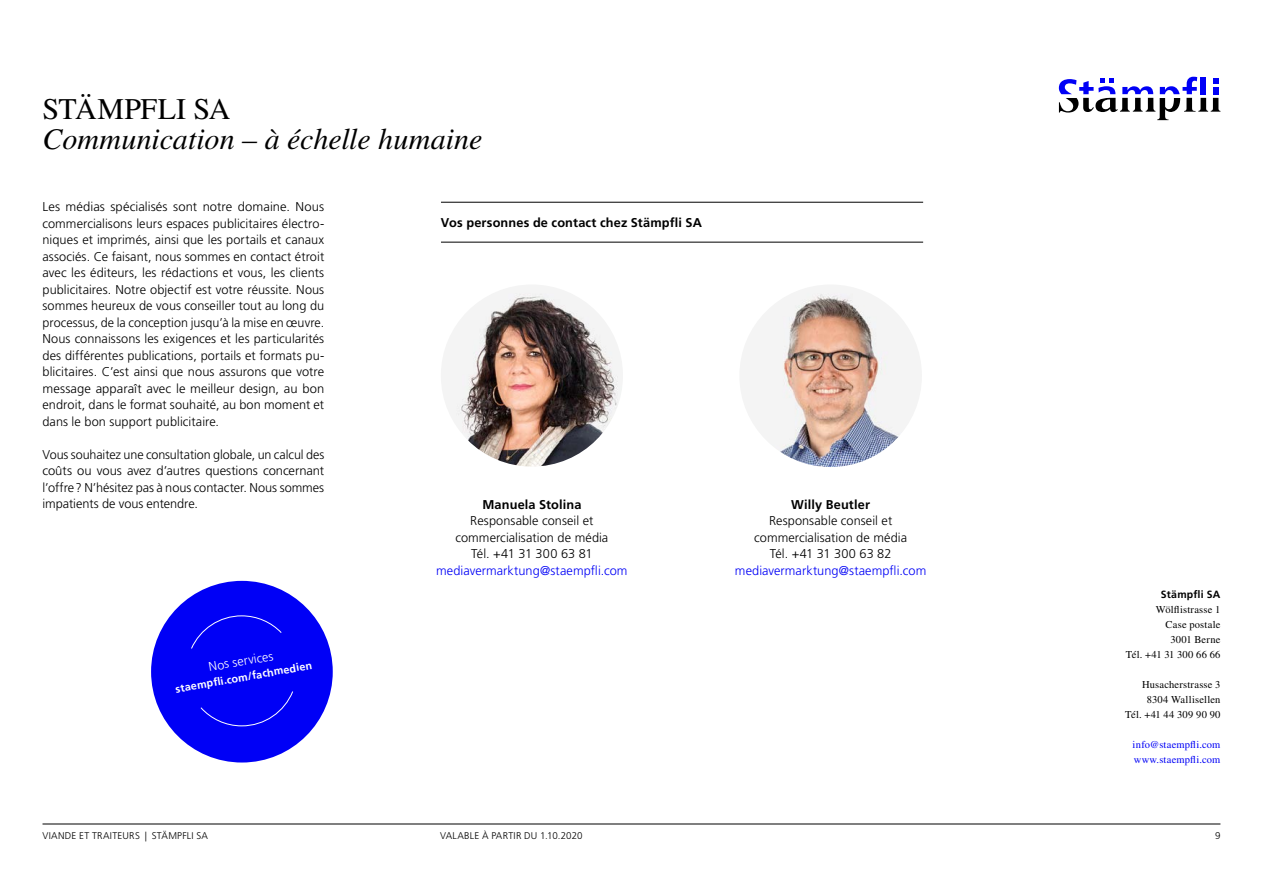
<style>
.page{position:relative;width:1263px;height:893px;background:#fff}
.page>*{position:absolute;margin:0;border:0;box-sizing:border-box;transform-origin:0 0}
.t1{font:italic 30px "Times LT Std";color:#000}
.t2{font:30px "Times LT Std";letter-spacing:-.01em;color:#000}
.t3{font:300 12.75px/16.5px "Frutiger LT Std";letter-spacing:.005em;color:#000;text-align:justify}
.t4{font:700 12.75px "Frutiger LT Std";letter-spacing:.01em;color:#000}
.t5{font:300 12.75px "Frutiger LT Std";letter-spacing:.005em;color:#0000f6}
.t6{font:300 12.6px "Frutiger LT Std";color:#fff}
.t7{font:700 10.8px "Frutiger LT Std";color:#fff}
.t8{font:10.5px/15px "Times LT Std";letter-spacing:.02em;color:#000;text-align:right}
.t9{font:10.5px/15px "Times LT Std";letter-spacing:.015em;color:#0000f6}
.t10{font:700 10.5px "Frutiger LT Std";letter-spacing:.025em;color:#000}
.t11{font:300 9.75px "Frutiger LT Std";letter-spacing:.03em;color:#000}
.t12{font:300 9.75px "Frutiger LT Std";letter-spacing:.01em;color:#000}
</style>
<div class="page">
<hr style="left:43px;top:824px;width:1177px;height:1px;background:#000">
<div style="left:151px;top:581px;width:182px;height:181px;background:#0000f6;border-radius:50%"></div>
<hr style="left:441px;top:202px;width:482px;height:1px;background:#000">
<hr style="left:441px;top:242px;width:482px;height:1px;background:#000">
<svg style="left:1059px;top:77px;width:161px;height:43px"></svg>
<svg style="left:191px;top:615px;width:102px;height:112px"></svg>
<img style="left:441px;top:284px;width:182px;height:183px;border-radius:91px">
<img style="left:739px;top:284px;width:183px;height:183px;border-radius:91px">
<h1 class="t2" style="left:43px;top:92px;width:190px">STÄMPFLI SA</h1>
<h1 class="t1" style="left:43px;top:122px;width:441px">Communication – à échelle humaine</h1>
<p class="t3" style="left:43px;top:199px;width:283px">Les médias spécialisés sont notre domaine. Nous commercialisons leurs espaces publicitaires électro&shy;niques et imprimés, ainsi que les portails et canaux associés. Ce faisant, nous sommes en contact étroit avec les éditeurs, les rédactions et vous, les clients publicitaires. Notre objectif est votre réussite. Nous sommes heureux de vous conseiller tout au long du processus, de la conception jusqu’à la mise en œuvre.<br>Nous connaissons les exigences et les particularités des différentes publications, portails et formats pu&shy;blicitaires. C’est ainsi que nous assurons que votre message apparaît avec le meilleur design, au bon endroit, dans le format souhaité, au bon moment et dans le bon support publicitaire.</p>
<p class="t3" style="left:43px;top:446px;width:283px">Vous souhaitez une consultation globale, un calcul des coûts ou vous avez d’autres questions concernant l’offre? N’hésitez pas à nous contacter. Nous sommes impatients de vous entendre.</p>
<p class="t6" style="left:207px;top:660px;width:67px;rotate:-10deg">Nos services</p>
<p class="t7" style="left:174px;top:683px;width:140px;rotate:-10deg">staempfl i.com/fachmedien</p>
<p class="t4" style="left:441px;top:215px;width:263px">Vos personnes de contact chez Stämpfli SA</p>
<p class="t4" style="left:482px;top:497px;width:101px">Manuela Stolina</p>
<p class="t3" style="left:455px;top:513px;width:154px;text-align:center">Responsable conseil et commercialisation de média<br>Tél. +41 31 300 63 81</p>
<p class="t5" style="left:436px;top:563px;width:193px">mediavermarktung@staempfli.com</p>
<p class="t4" style="left:791px;top:497px;width:80px">Willy Beutler</p>
<p class="t3" style="left:754px;top:513px;width:154px;text-align:center">Responsable conseil et commercialisation de média<br>Tél. +41 31 300 63 82</p>
<p class="t5" style="left:735px;top:563px;width:193px">mediavermarktung@staempfli.com</p>
<p class="t10" style="left:1161px;top:588px;width:61px">Stämpfli SA</p>
<p class="t8" style="left:1126px;top:601px;width:96px">Wölflistrasse 1<br>Case postale<br>3001 Berne<br>Tél. +41 31 300 66 66</p>
<p class="t8" style="left:1125px;top:676px;width:97px">Husacherstrasse 3<br>8304 Wallisellen<br>Tél. +41 44 309 90 90</p>
<p class="t9" style="left:1132px;top:736px;width:89px">info@staempfli.com www.staempfli.com</p>
<p class="t11" style="left:43px;top:830px;width:140px">VIANDE ET TRAITEURS | Stämpfli</p>
<p class="t11" style="left:196px;top:830px;width:13px">SA</p>
<p class="t11" style="left:440px;top:830px;width:6px">valable</p>
<p class="t12" style="left:482px;top:830px;width:102px">À PARTIR DU 1.10.2020</p>
<p class="t11" style="left:1215px;top:830px;width:7px">9</p>
</div>
